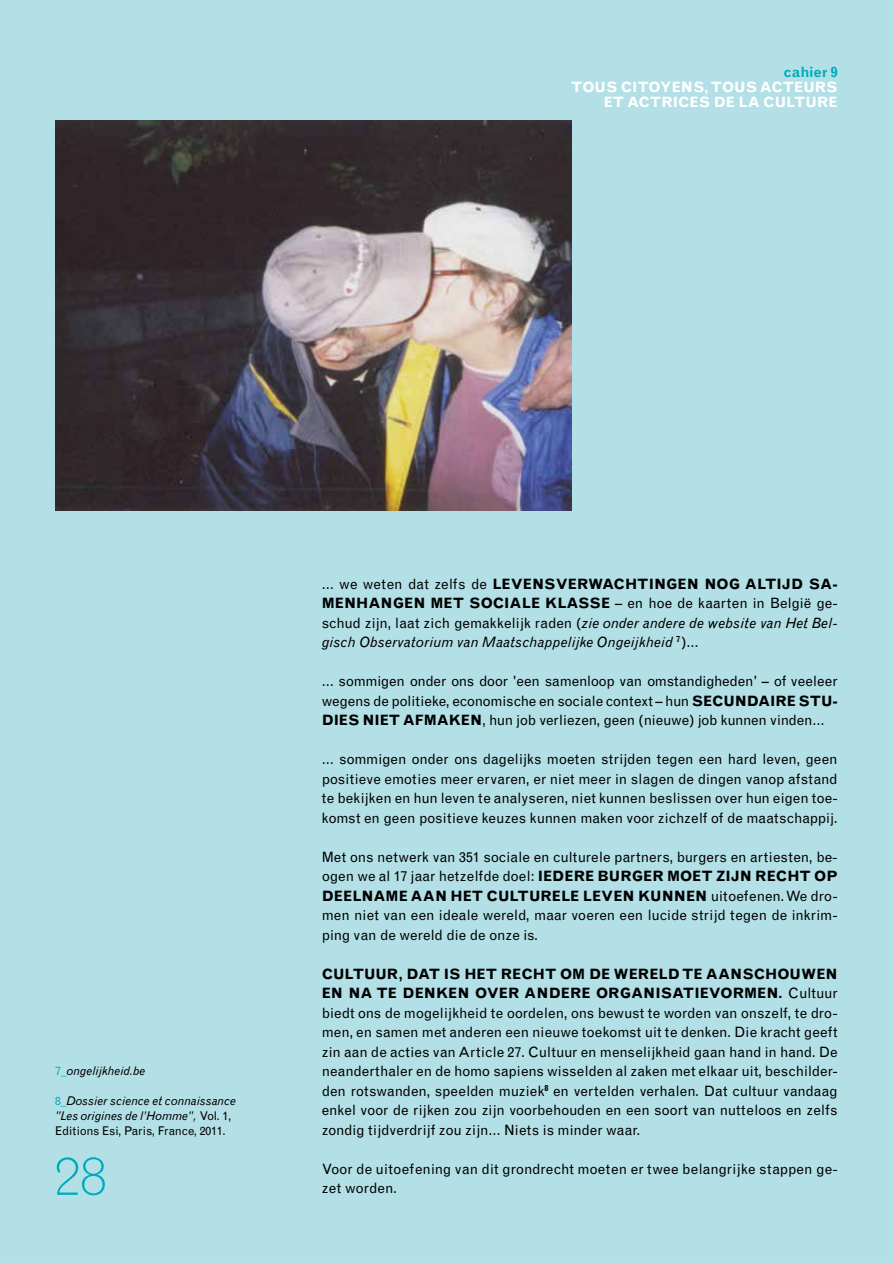
<style>
.page{position:relative;width:893px;height:1263px;background:#b3e0e6}
.page>*{position:absolute;margin:0;border:0;box-sizing:border-box;transform-origin:0 0}
.t1{font:300 54px "Grotesque";color:#00acbc}
.t2{font:14.25px/19.5px "Grotesque";color:#000;text-align:justify}
.t3{font:700 14.25px/19.5px "Grotesque";color:#000}
.t4{font:italic 14.25px/19.5px "Grotesque";letter-spacing:.01em;color:#000;text-align:justify}
.t5{font:700 14.25px "Grotesque";color:#fff}
.t6{font:700 14.25px "Grotesque";color:#00acbc}
.t7{font:italic 12px/15px "Grotesque";color:#000}
.s1{font-style:normal;color:#00acbc}
.s2{font-style:normal}
.s3{font-weight:400}
.s4{font-weight:700;font-style:normal}
.s5{font-weight:700}
</style>
<div class="page">
<img style="left:55px;top:121px;width:516px;height:390px">
<p class="t6" style="left:783px;top:64px;width:56px">CAHIER 9</p>
<p class="t5" style="left:571px;top:79px;width:60px">TOUS CIT</p>
<p class="t5" style="left:649px;top:79px;width:24px">OYENS</p>
<p class="t5" style="left:704px;top:79px;width:79px">, TOUS ACTEU</p>
<p class="t5" style="left:815px;top:79px;width:23px">RS</p>
<p class="t5" style="left:604px;top:94px;width:79px">ET ACTRICES</p>
<p class="t5" style="left:714px;top:94px;width:124px">DE LA CU LTU RE</p>
<p class="t7" style="left:55px;top:1063px;width:91px"><span class="s1">7_</span>ongelijkheid.be</p>
<p class="t7" style="left:55px;top:1093px;width:182px"><span class="s1">8_</span>Dossier science et connaissance "Les origines de l’Homme", <span class="s2">Vol. 1,<br>Editions Esi, Paris, France, 2011.</span></p>
<h1 class="t1" style="left:55px;top:1143px;width:53px">28</h1>
<p class="t3" style="left:322px;top:574px;width:517px"><span class="s3">… we weten dat zelfs de</span> LEVENSVERWACHTINGEN NOG ALTIJ D SA-<br>MENHANGEN MET SOCIALE KLA</p>
<p class="t4" style="left:322px;top:593px;width:517px;text-indent:256px"><span class="s4">SSE</span> <span class="s2">– en hoe de kaarten in België ge&shy;schud zijn, laat zich gemakkelijk raden (</span>zie onder andere de website van Het Bel&shy;gisch Observatorium van Maatschappelijke Ongeijkheid <sup>7</sup> <span class="s2">)…</span></p>
<p class="t2" style="left:322px;top:671px;width:517px">… sommigen onder ons door 'een samenloop van omstandigheden' – of veeleer wegens de politieke, economische en sociale context – hun <span class="s5">SECUNDAIRE STU-DIES NIET AFMAKEN</span>, hun job verliezen, geen (nieuwe) job kunnen vinden…</p>
<p class="t2" style="left:322px;top:749px;width:517px">… sommigen onder ons dagelijks moeten strijden tegen een hard leven, geen positieve emoties meer ervaren, er niet meer in slagen de dingen vanop afstand te bekijken en hun leven te analyseren, niet kunnen beslissen over hun eigen toe&shy;komst en geen positieve keuzes kunnen maken voor zichzelf of de maatschappij.</p>
<p class="t2" style="left:322px;top:847px;width:517px">Met ons netwerk van 351 sociale en culturele partners, burgers en artiesten, be&shy;ogen we al 17 jaar hetzelfde doel: <span class="s5">IEDERE BURGER MOET ZIJ N RECHT OP DEELNAME AAN HET CULTURELE LEVEN KUNNEN</span> uitoefenen. We dro&shy;men niet van een ideale wereld, maar voeren een lucide strijd tegen de inkrim&shy;ping van de wereld die de onze is.</p>
<p class="t3" style="left:322px;top:964px;width:517px">CULTUUR, DAT IS HET RECHT OM DE WERELD TE AANSCHOUWEN<br>EN NA TE DENKEN OVER ANDERE ORGANISATIEVOR</p>
<p class="t2" style="left:322px;top:983px;width:517px;text-indent:422px"><span class="s5">MEN.</span> Cultuur biedt ons de mogelijkheid te oordelen, ons bewust te worden van onszelf, te dro&shy;men, en samen met anderen een nieuwe toekomst uit te denken. Die kracht geeft zin aan de acties van Article 27. Cultuur en menselijkheid gaan hand in hand. De neanderthaler en de homo sapiens wisselden al zaken met elkaar uit, beschilder&shy;den rotswanden, speelden muziek<sup>8</sup> en vertelden verhalen. Dat cultuur vandaag enkel voor de rijken zou zijn voorbehouden en een soort van nutteloos en zelfs zondig tijdverdrijf zou zijn… Niets is minder waar.</p>
<p class="t2" style="left:322px;top:1159px;width:517px">Voor de uitoefening van dit grondrecht moeten er twee belangrijke stappen ge&shy;zet worden.</p>
</div>
